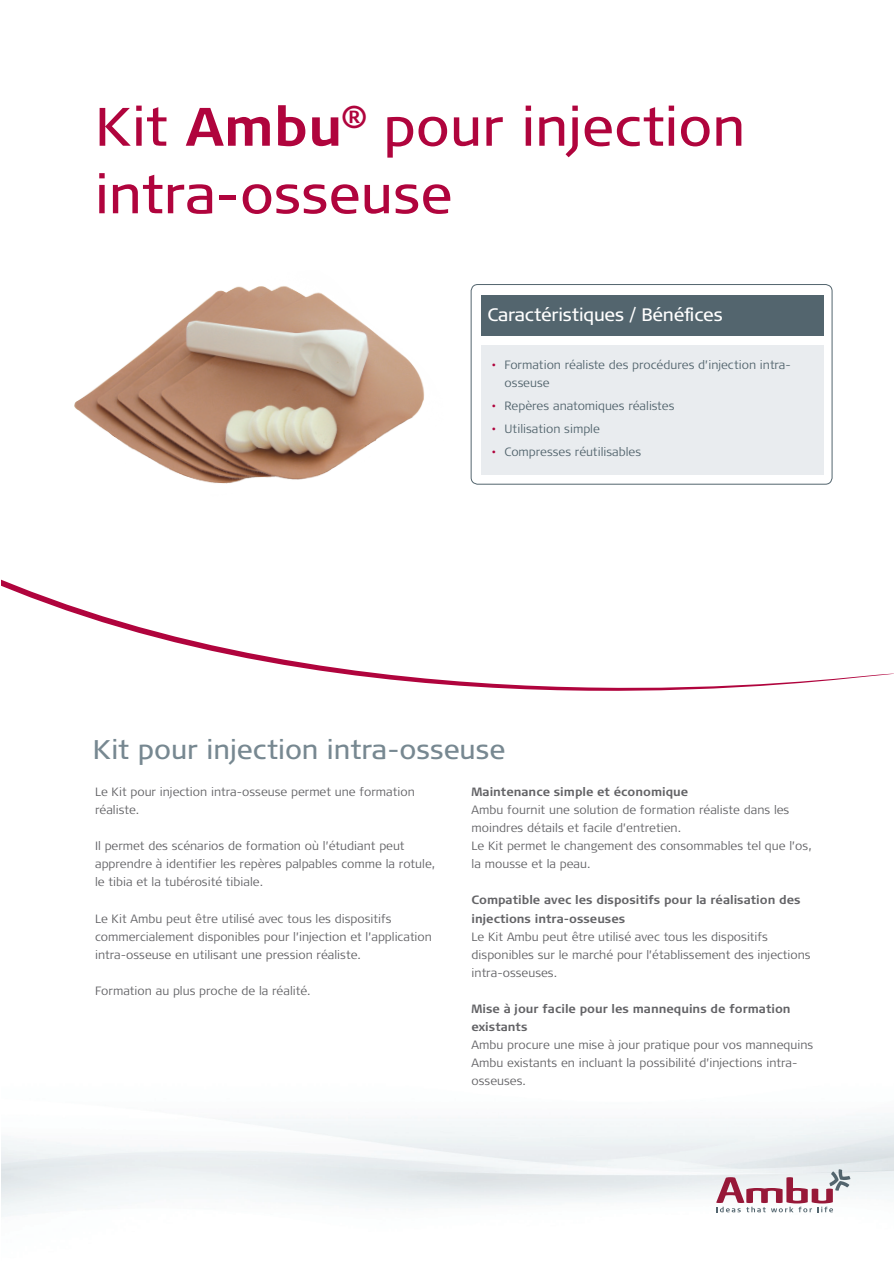
<style>
.page{position:relative;width:894px;height:1265px;background:#fff}
.page>*{position:absolute;margin:0;border:0;box-sizing:border-box;transform-origin:0 0}
.t1{font:54px/67.5px "Signa OT";color:#b0043d}
.t2{font:27px "Signa OT";color:#778891}
.t3{font:18px "Signa OT";letter-spacing:-.01em;color:#fff}
.t4{font:300 12px/18px "Signa OT";color:#636366}
.t5{font:700 12px/18px "Signa OT";color:#636366}
.t6{font:300 12px/18px "Signa OT";color:#53656e}
.s1{font-weight:700}
.s2{color:#b0043d}
</style>
<div class="page">
<img style="left:74px;top:286px;width:350px;height:198px">
<svg style="left:1px;top:579px;width:892px;height:112px"></svg>
<img style="left:1px;top:1117px;width:892px;height:100px">
<svg style="left:716px;top:1169px;width:134px;height:43px"></svg>
<div style="left:471px;top:284px;width:361px;height:200px;border:1px solid #53656e;border-radius:7px"></div>
<div style="left:481px;top:345px;width:342px;height:129px;background:#e9ecef"></div>
<div style="left:481px;top:295px;width:342px;height:40px;background:#53656e"></div>
<h1 class="t1" style="left:95px;top:93px;width:651px">Kit <span class="s1">Ambu</span><sup>®</sup> pour injection intra-osseuse</h1>
<h3 class="t3" style="left:487px;top:304px;width:237px">Caractéristiques / Bénéfices</h3>
<p class="t6" style="left:504px;top:355px;width:288px;text-indent:-13px"><span class="s2">•</span> Formation réaliste des procédures d’injection intra&shy;osseuse</p>
<p class="t6" style="left:492px;top:396px;width:184px"><span class="s2">•</span> Repères anatomiques réalistes</p>
<p class="t6" style="left:492px;top:420px;width:109px"><span class="s2">•</span> Utilisation simple</p>
<p class="t6" style="left:492px;top:443px;width:151px"><span class="s2">•</span> Compresses réutilisables</p>
<h2 class="t2" style="left:93px;top:734px;width:414px">Kit pour injection intra-osseuse</h2>
<p class="t4" style="left:95px;top:783px;width:321px">Le Kit pour injection intra-osseuse permet une formation réaliste.</p>
<p class="t4" style="left:95px;top:837px;width:341px">Il permet des scénarios de formation où l’étudiant peut apprendre à identifier les repères palpables comme la rotule, le tibia et la tubérosité tibiale.</p>
<p class="t4" style="left:95px;top:909px;width:338px">Le Kit Ambu peut être utilisé avec tous les dispositifs commercialement disponibles pour l’injection et l’application intra-osseuse en utilisant une pression réaliste.</p>
<p class="t4" style="left:95px;top:981px;width:217px">Formation au plus proche de la réalité.</p>
<p class="t5" style="left:471px;top:783px;width:218px">Maintenance simple et économique</p>
<p class="t4" style="left:471px;top:801px;width:341px">Ambu fournit une solution de formation réaliste dans les moindres détails et facile d’entretien.<br>Le Kit permet le changement des consommables tel que l’os, la mousse et la peau.</p>
<p class="t5" style="left:471px;top:891px;width:330px">Compatible avec les dispositifs pour la réalisation des injections intra-osseuses</p>
<p class="t4" style="left:471px;top:927px;width:340px">Le Kit Ambu peut être utilisé avec tous les dispositifs disponibles sur le marché pour l’établissement des injections intra-osseuses.</p>
<p class="t5" style="left:471px;top:999px;width:320px">Mise à jour facile pour les mannequins de formation existants</p>
<p class="t4" style="left:471px;top:1035px;width:343px">Ambu procure une mise à jour pratique pour vos mannequins<br>Ambu existants en incluant la possibilité d’injections intra&shy;osseuses.</p>
</div>
